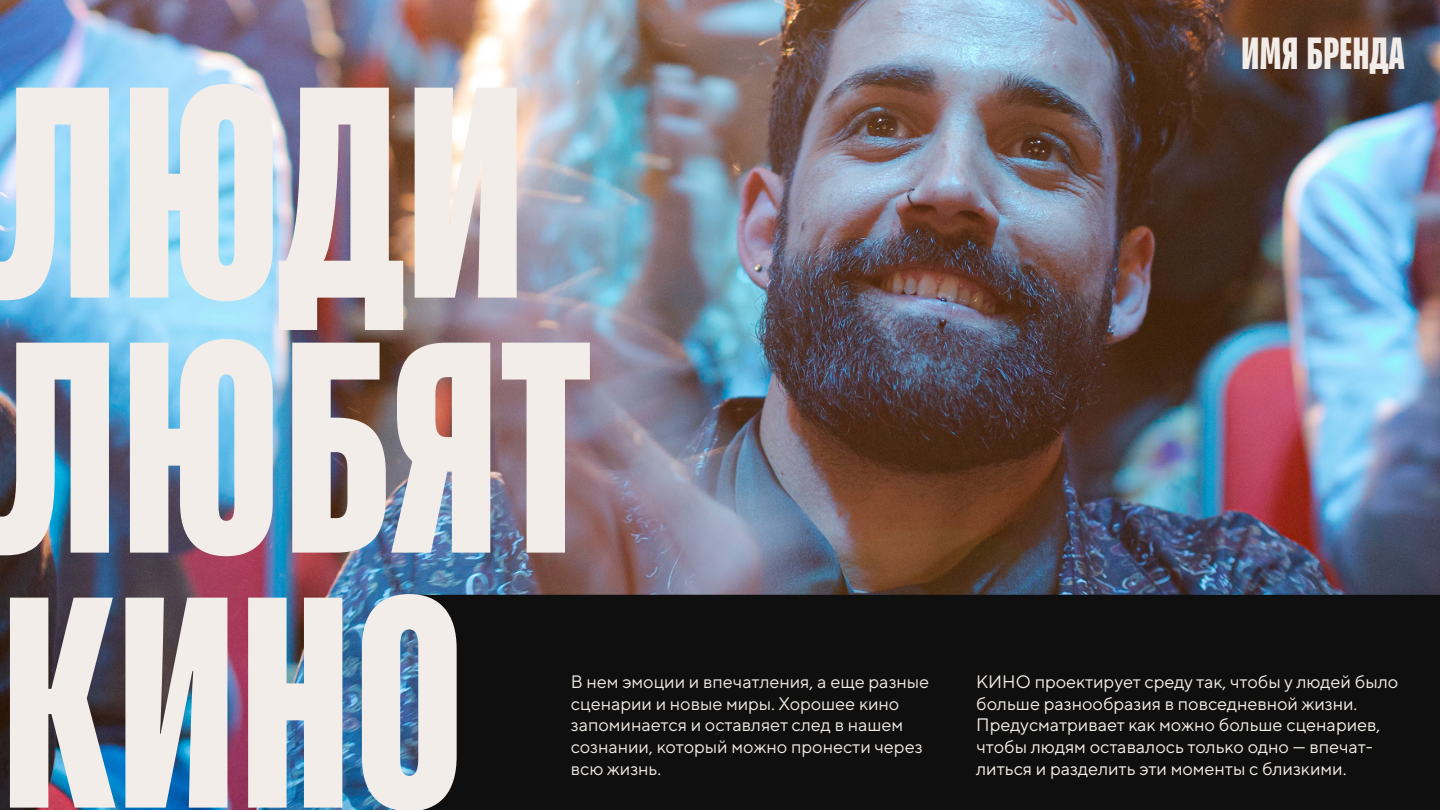
<style>
.page{position:relative;width:1440px;height:810px;background:#fff}
.page>*{position:absolute;margin:0;border:0;box-sizing:border-box;transform-origin:0 0}
.t1{font:800 300px/255px "TT Bluescreens Trial";color:#f2ede8}
.t2{font:800 45px "TT Bluescreens Trial";color:#f2ede8}
.t3{font:18px/21.6px "TT Norms Pro";color:#f2ede8}
.t4{font:18px/21.6px "TT Norms Pro";color:#eee9e4}
</style>
<div class="page">
<img style="left:0;top:0;width:1440px;height:810px">
<div style="left:410px;top:595px;width:1030px;height:215px;background:#0f0f0f"></div>
<h1 class="t1" style="left:-1px;top:62px;width:593px">ЛЮДИ<br>ЛЮБЯТ<br>КИНО</h1>
<p class="t4" style="left:571px;top:671px;width:360px">В нем эмоции и впечатления, а еще разные сценарии и новые миры. Хорошее кино запоминается и оставляет след в нашем сознании, который можно пронести через всю жизнь.</p>
<h2 class="t2" style="left:1241px;top:27px;width:165px">ИМЯ БРЕНДА</h2>
<p class="t3" style="left:976px;top:671px;width:424px">КИНО проектирует среду так, чтобы у людей было больше разнообразия в повседневной жизни.<br>Предусматривает как можно больше сценариев, чтобы людям оставалось только одно — впечат&shy;литься и разделить эти моменты с близкими.</p>
</div>
